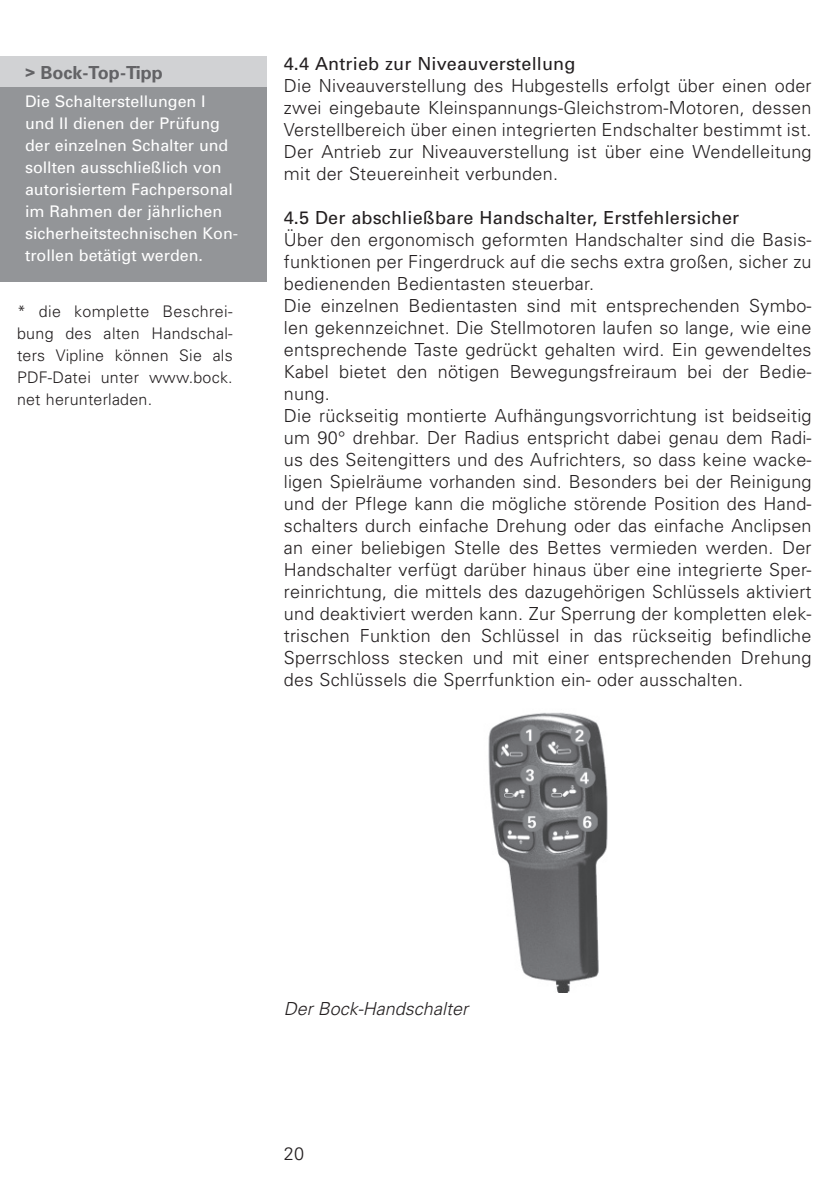
<style>
.page{position:relative;width:840px;height:1191px;background:#fff}
.page>*{position:absolute;margin:0;border:0;box-sizing:border-box;transform-origin:0 0}
.t1{font:300 18px/22px "Univers";letter-spacing:.015em;color:#231f20;text-align:justify}
.t2{font:18px "Univers";letter-spacing:.01em;color:#231f20}
.t3{font:italic 300 18px "Univers";color:#231f20}
.t4{font:700 18px "Univers";color:#636366}
.t5{font:16px/22px "Univers";color:#fff}
.t6{font:300 16px/22px "Univers";letter-spacing:.015em;color:#231f20;text-align:justify}
</style>
<div class="page">
<img style="left:488px;top:712px;width:120px;height:280px">
<div style="left:0;top:57px;width:266px;height:30px;background:#d1d2d4"></div>
<div style="left:0;top:87px;width:266px;height:194px;background:#939598"></div>
<p class="t4" style="left:25px;top:66px;width:139px">&gt; Bock-Top-Tipp</p>
<p class="t5" style="left:25px;top:92px;width:214px">Die Schalterstellungen I und II dienen der Prüfung der einzelnen Schalter und sollten ausschließlich von autorisiertem Fachpersonal im Rahmen der jährlichen sicherheitstechnischen Kon&shy;trollen betätigt werden.</p>
<p class="t6" style="left:17px;top:302px;width:217px">* die komplette Beschrei&shy;bung des alten Handschal&shy;ters Vipline können Sie als PDF-Datei unter www.bock. net herunterladen.</p>
<p class="t2" style="left:283px;top:57px;width:293px">4.4 Antrieb zur Niveauverstellung</p>
<p class="t1" style="left:283px;top:76px;width:529px">Die Niveauverstellung des Hubgestells erfolgt über einen oder zwei eingebaute Kleinspannungs-Gleichstrom-Motoren, dessen Verstellbereich über einen integrierten Endschalter bestimmt ist.<br>Der Antrieb zur Niveauverstellung ist über eine Wendelleitung mit der Steuereinheit verbunden.</p>
<p class="t2" style="left:283px;top:211px;width:456px">4.5 Der abschließbare Handschalter, Erstfehlersicher</p>
<p class="t1" style="left:283px;top:230px;width:529px;text-align:left">Über den ergonomisch geformten Handschalter sind die Basis&shy;funktionen per Fingerdruck auf die sechs extra großen, sicher zu bedienenden Bedientasten steuerbar.<br>Die einzelnen Bedientasten sind mit entsprechenden Symbo&shy;len gekennzeichnet. Die Stellmotoren laufen so lange, wie eine entsprechende Taste gedrückt gehalten wird. Ein gewendeltes Kabel bietet den nötigen Bewegungsfreiraum bei der Bedie&shy;nung.<br>Die rückseitig montierte Aufhängungsvorrichtung ist beidseitig um 90° drehbar. Der Radius entspricht dabei genau dem Radi&shy;us des Seitengitters und des Aufrichters, so dass keine wacke&shy;ligen Spielräume vorhanden sind. Besonders bei der Reinigung und der Pflege kann die mögliche störende Position des Hand&shy;schalters durch einfache Drehung oder das einfache Anclipsen an einer beliebigen Stelle des Bettes vermieden werden. Der Handschalter verfügt darüber hinaus über eine integrierte Sper&shy;reinrichtung, die mittels des dazugehörigen Schlüssels aktiviert und deaktiviert werden kann. Zur Sperrung der kompletten elek&shy;trischen Funktion den Schlüssel in das rückseitig befindliche Sperrschloss stecken und mit einer entsprechenden Drehung des Schlüssels die Sperrfunktion ein- oder ausschalten.</p>
<p class="t3" style="left:283px;top:1002px;width:186px">Der Bock-Handschalter</p>
<p class="t1" style="left:283px;top:1144px;width:22px">20</p>
</div>
